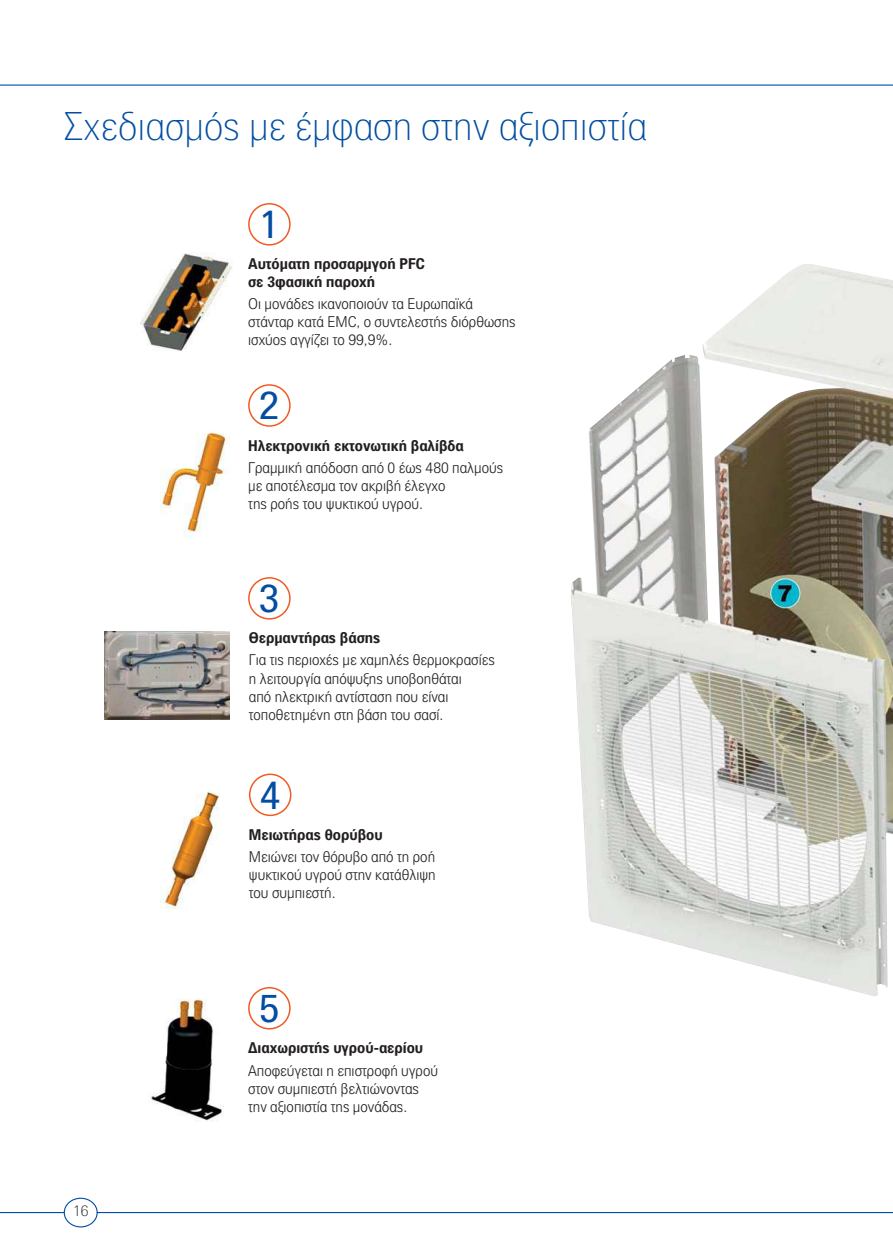
<style>
.page{position:relative;width:893px;height:1255px;background:#fff}
.page>*{position:absolute;margin:0;border:0;box-sizing:border-box;transform-origin:0 0}
.t1{font:100 39px "PF Paperback";color:#034ea2}
.t2{font:39px "PF Paperback";color:#034ea2}
.t3{font:300 15px/18px "PF Paperback";color:#231f20}
.t4{font:700 15px/18px "PF Paperback";color:#231f20}
.t5{font:100 15px "PF Paperback";color:#231f20}
</style>
<div class="page">
<hr style="left:0;top:1211px;width:893px;height:1px;background:#034ea2">
<hr style="left:0;top:84px;width:893px;height:2px;background:#034ea2">
<svg style="left:64px;top:1197px;width:34px;height:30px"></svg>
<img style="left:571px;top:264px;width:322px;height:732px">
<svg style="left:248px;top:203px;width:43px;height:42px"></svg>
<svg style="left:248px;top:384px;width:43px;height:43px"></svg>
<svg style="left:248px;top:577px;width:43px;height:42px"></svg>
<svg style="left:249px;top:773px;width:42px;height:43px"></svg>
<svg style="left:248px;top:987px;width:43px;height:42px"></svg>
<img style="left:140px;top:253px;width:92px;height:98px">
<img style="left:161px;top:432px;width:68px;height:105px">
<img style="left:104px;top:631px;width:126px;height:88px">
<img style="left:161px;top:791px;width:58px;height:117px">
<img style="left:151px;top:998px;width:73px;height:123px">
<h1 class="t1" style="left:64px;top:103px;width:585px">Σχεδιασμός με έμφαση στην αξιοπιστία</h1>
<h1 class="t2" style="left:259px;top:210px;width:22px">1</h1>
<p class="t4" style="left:248px;top:256px;width:178px">Αυτόματη προσαρμγοή PFC σε 3φασική παροχή</p>
<p class="t3" style="left:248px;top:296px;width:269px">Οι μονάδες ικανοποιούν τα Ευρωπαϊκά στάνταρ κατά EMC, ο συντελεστής διόρθωσης ισχύος αγγίζει το 99,9%.</p>
<h1 class="t2" style="left:259px;top:391px;width:22px">2</h1>
<p class="t4" style="left:248px;top:438px;width:217px">Ηλεκτρονική εκτονωτική βαλίβδα</p>
<p class="t3" style="left:248px;top:460px;width:256px">Γραμμική απόδοση από 0 έως 480 παλμούς με αποτέλεσμα τον ακριβή έλεγχο<br>της ροής του ψυκτικού υγρού.</p>
<h1 class="t2" style="left:259px;top:584px;width:22px">3</h1>
<p class="t4" style="left:249px;top:630px;width:133px">Θερμαντήρας βάσης</p>
<p class="t3" style="left:249px;top:652px;width:247px">Για τις περιοχές με χαμηλές θερμοκρασίες η λειτουργία απόψυξης υποβοηθάται<br>από ηλεκτρική αντίσταση που είναι τοποθετημένη στη βάση του σασί.</p>
<h1 class="t2" style="left:260px;top:780px;width:22px">4</h1>
<p class="t4" style="left:249px;top:827px;width:135px">Μειωτήρας θορύβου</p>
<p class="t3" style="left:249px;top:849px;width:188px;text-align:justify">Μειώνει τον θόρυβο από τη ροή ψυκτικού υγρού στην κατάθλιψη του συμπιεστή.</p>
<h1 class="t2" style="left:259px;top:993px;width:22px">5</h1>
<p class="t5" style="left:73px;top:1202px;width:17px">16</p>
<p class="t4" style="left:248px;top:1040px;width:177px">Διαχωριστής υγρού-αερίου</p>
<p class="t3" style="left:248px;top:1062px;width:191px">Αποφεύγεται η επιστροφή υγρού στον συμπιεστή βελτιώνοντας την αξιοπιστία της μονάδας.</p>
</div>
